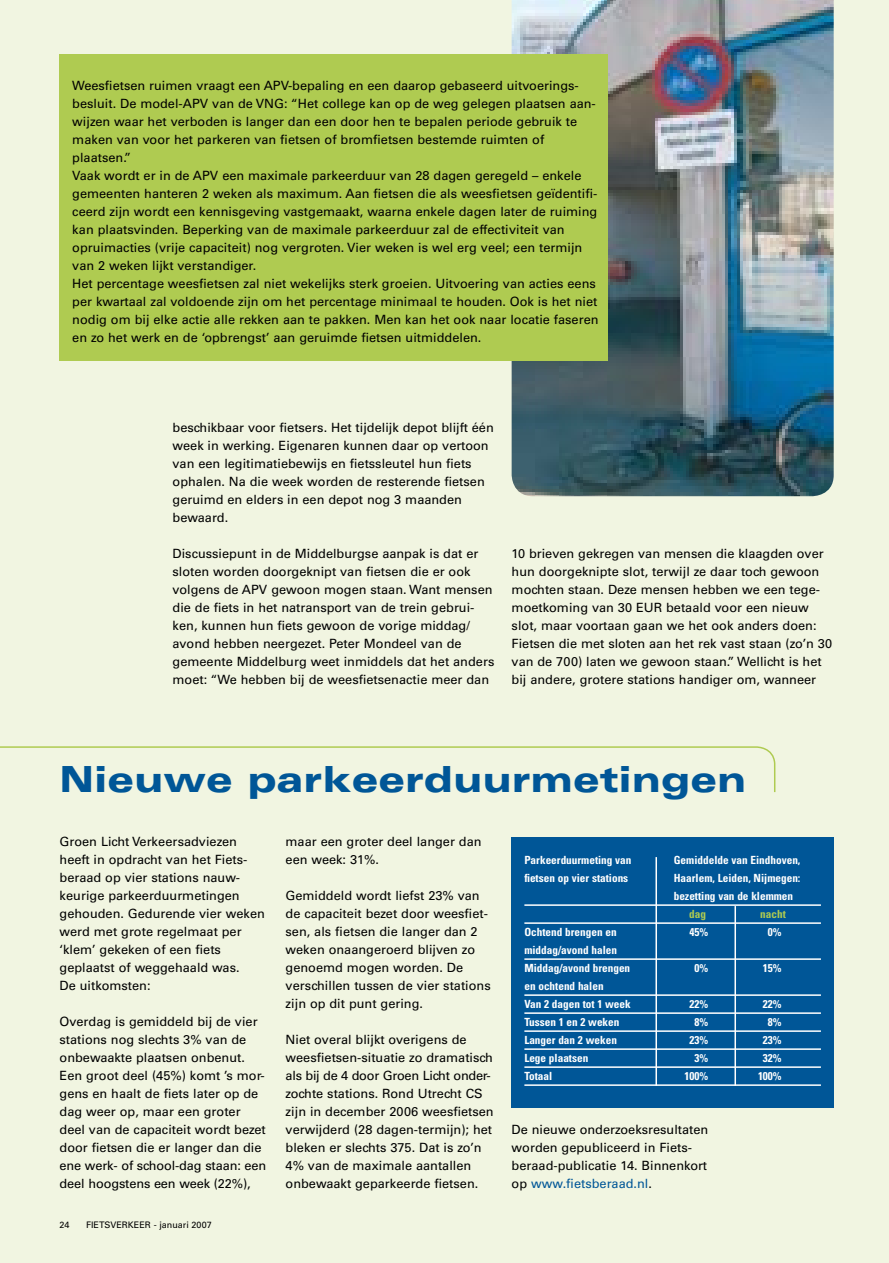
<style>
.page{position:relative;width:889px;height:1263px;background:#f1f5e1}
.page>*{position:absolute;margin:0;border:0;box-sizing:border-box;transform-origin:0 0}
.t1{font:900 expanded 36px "Univers LT Std";color:#005697}
.t2{font:12.75px/18px "Univers LT Std";color:#000}
.t3{font:700 condensed 11.25px/18px "Univers LT Std";color:#fff}
.t4{font:700 condensed 11.25px "Univers LT Std";color:#afcb51}
.t5{font:9px "Univers LT Std";color:#000}
.s1{color:#005697}
</style>
<div class="page">
<svg style="left:0;top:746px;width:776px;height:47px"></svg>
<img style="left:511px;top:0;width:322px;height:496px">
<div style="left:60px;top:54px;width:547px;height:306px;background:#afcb51"></div>
<div style="left:511px;top:837px;width:322px;height:271px;background:#005697"></div>
<hr style="left:524px;top:904px;width:297px;height:2px;background:#fff">
<hr style="left:524px;top:922px;width:297px;height:2px;background:#fff">
<hr style="left:524px;top:958px;width:297px;height:2px;background:#fff">
<hr style="left:524px;top:994px;width:297px;height:2px;background:#fff">
<hr style="left:524px;top:1012px;width:297px;height:2px;background:#fff">
<hr style="left:524px;top:1030px;width:297px;height:2px;background:#fff">
<hr style="left:524px;top:1048px;width:297px;height:2px;background:#fff">
<hr style="left:524px;top:1066px;width:297px;height:2px;background:#fff">
<hr style="left:524px;top:1084px;width:297px;height:2px;background:#fff">
<hr style="left:655px;top:857px;width:2px;height:229px;background:#fff">
<hr style="left:734px;top:906px;width:2px;height:180px;background:#fff">
<p class="t2" style="left:72px;top:77px;width:528px">Weesfietsen ruimen vraagt een APV-bepaling en een daarop gebaseerd uitvoerings&shy;besluit. De model-APV van de VNG: “Het college kan op de weg gelegen plaatsen aan&shy;wijzen waar het verboden is langer dan een door hen te bepalen periode gebruik te maken van voor het parkeren van fietsen of bromfietsen bestemde ruimten of plaatsen.”<br>Vaak wordt er in de APV een maximale parkeerduur van 28 dagen geregeld – enkele gemeenten hanteren 2 weken als maximum. Aan fietsen die als weesfietsen geïdentifi&shy;ceerd zijn wordt een kennisgeving vastgemaakt, waarna enkele dagen later de ruiming kan plaatsvinden. Beperking van de maximale parkeerduur zal de effectiviteit van opruimacties (vrije capaciteit) nog vergroten. Vier weken is wel erg veel; een termijn van 2 weken lijkt verstandiger.<br>Het percentage weesfietsen zal niet wekelijks sterk groeien. Uitvoering van acties eens per kwartaal zal voldoende zijn om het percentage minimaal te houden. Ook is het niet nodig om bij elke actie alle rekken aan te pakken. Men kan het ook naar locatie faseren en zo het werk en de ‘opbrengst’ aan geruimde fietsen uitmiddelen.</p>
<p class="t2" style="left:173px;top:419px;width:323px">beschikbaar voor fietsers. Het tijdelijk depot blijft één week in werking. Eigenaren kunnen daar op vertoon van een legitimatiebewijs en fietssleutel hun fiets ophalen. Na die week worden de resterende fietsen geruimd en elders in een depot nog 3 maanden bewaard.</p>
<p class="t2" style="left:173px;top:545px;width:323px">Discussiepunt in de Middelburgse aanpak is dat er sloten worden doorgeknipt van fietsen die er ook volgens de APV gewoon mogen staan. Want mensen die de fiets in het natransport van de trein gebrui&shy;ken, kunnen hun fiets gewoon de vorige middag/ avond hebben neergezet. Peter Mondeel van de gemeente Middelburg weet inmiddels dat het anders moet: “We hebben bij de weesfietsenactie meer dan</p>
<p class="t2" style="left:511px;top:545px;width:322px">10 brieven gekregen van mensen die klaagden over hun doorgeknipte slot, terwijl ze daar toch gewoon mochten staan. Deze mensen hebben we een tege&shy;moetkoming van 30 EUR betaald voor een nieuw slot, maar voortaan gaan we het ook anders doen:<br>Fietsen die met sloten aan het rek vast staan (zo’n 30 van de 700) laten we gewoon staan.” Wellicht is het bij andere, grotere stations handiger om, wanneer</p>
<p class="t1" style="left:60px;top:758px;width:688px">Nieuwe parkeerduurmetingen</p>
<p class="t2" style="left:60px;top:833px;width:207px">Groen Licht Verkeersadviezen heeft in opdracht van het Fiets&shy;beraad op vier stations nauw&shy;keurige parkeerduurmetingen gehouden. Gedurende vier weken werd met grote regelmaat per ‘klem’ gekeken of een fiets geplaatst of weggehaald was.<br>De uitkomsten:</p>
<p class="t2" style="left:60px;top:1013px;width:208px">Overdag is gemiddeld bij de vier stations nog slechts 3% van de onbewaakte plaatsen onbenut.<br>Een groot deel (45%) komt ’s mor&shy;gens en haalt de fiets later op de dag weer op, maar een groter deel van de capaciteit wordt bezet door fietsen die er langer dan die ene werk- of school-dag staan: een deel hoogstens een week (22%),</p>
<p class="t2" style="left:285px;top:833px;width:197px">maar een groter deel langer dan een week: 31%.</p>
<p class="t2" style="left:285px;top:887px;width:207px">Gemiddeld wordt liefst 23% van de capaciteit bezet door weesfiet&shy;sen, als fietsen die langer dan 2 weken onaangeroerd blijven zo genoemd mogen worden. De verschillen tussen de vier stations zijn op dit punt gering.</p>
<p class="t2" style="left:285px;top:1031px;width:210px">Niet overal blijkt overigens de weesfietsen-situatie zo dramatisch als bij de 4 door Groen Licht onder&shy;zochte stations. Rond Utrecht CS zijn in december 2006 weesfietsen verwijderd (28 dagen-termijn); het bleken er slechts 375. Dat is zo’n 4% van de maximale aantallen onbewaakt geparkeerde fietsen.</p>
<p class="t3" style="left:524px;top:851px;width:109px">Parkeerduurmeting van</p>
<p class="t3" style="left:673px;top:851px;width:128px">Gemiddelde van Eindhoven,</p>
<p class="t3" style="left:524px;top:869px;width:105px">fietsen op vier stations</p>
<p class="t3" style="left:673px;top:869px;width:128px">Haarlem, Leiden, Nijmegen:</p>
<p class="t3" style="left:673px;top:887px;width:121px">bezetting van de klemmen</p>
<p class="t4" style="left:689px;top:907px;width:18px">dag</p>
<p class="t4" style="left:760px;top:907px;width:27px">nacht</p>
<p class="t3" style="left:524px;top:923px;width:94px">Ochtend brengen en</p>
<p class="t3" style="left:689px;top:923px;width:20px">45%</p>
<p class="t3" style="left:768px;top:923px;width:15px">0%</p>
<p class="t3" style="left:524px;top:941px;width:107px">middag/avond halen<br>Middag/avond brengen</p>
<p class="t3" style="left:694px;top:959px;width:15px">0%</p>
<p class="t3" style="left:763px;top:959px;width:20px">15%</p>
<p class="t3" style="left:524px;top:977px;width:108px">en ochtend halen<br>Van 2 dagen tot 1 week</p>
<p class="t3" style="left:689px;top:995px;width:20px">22%</p>
<p class="t3" style="left:763px;top:995px;width:20px">22%</p>
<p class="t3" style="left:524px;top:1013px;width:97px">Tussen 1 en 2 weken</p>
<p class="t3" style="left:694px;top:1013px;width:15px">8%</p>
<p class="t3" style="left:768px;top:1013px;width:15px">8%</p>
<p class="t3" style="left:524px;top:1031px;width:94px">Langer dan 2 weken</p>
<p class="t3" style="left:689px;top:1031px;width:20px">23%</p>
<p class="t3" style="left:763px;top:1031px;width:20px">23%</p>
<p class="t3" style="left:524px;top:1049px;width:65px">Lege plaatsen</p>
<p class="t3" style="left:694px;top:1049px;width:15px">3%</p>
<p class="t3" style="left:763px;top:1049px;width:20px">32%</p>
<p class="t3" style="left:524px;top:1067px;width:29px">Totaal</p>
<p class="t3" style="left:684px;top:1067px;width:25px">100%</p>
<p class="t3" style="left:758px;top:1067px;width:25px">100%</p>
<p class="t2" style="left:511px;top:1121px;width:198px">De nieuwe onderzoeksresultaten worden gepubliceerd in Fiets&shy;beraad-publicatie 14. Binnenkort op <span class="s1">www.fietsberaad.nl</span>.</p>
<p class="t5" style="left:60px;top:1219px;width:12px">24</p>
<p class="t5" style="left:86px;top:1219px;width:127px">FIETSVERKEER - januari 2007</p>
</div>
